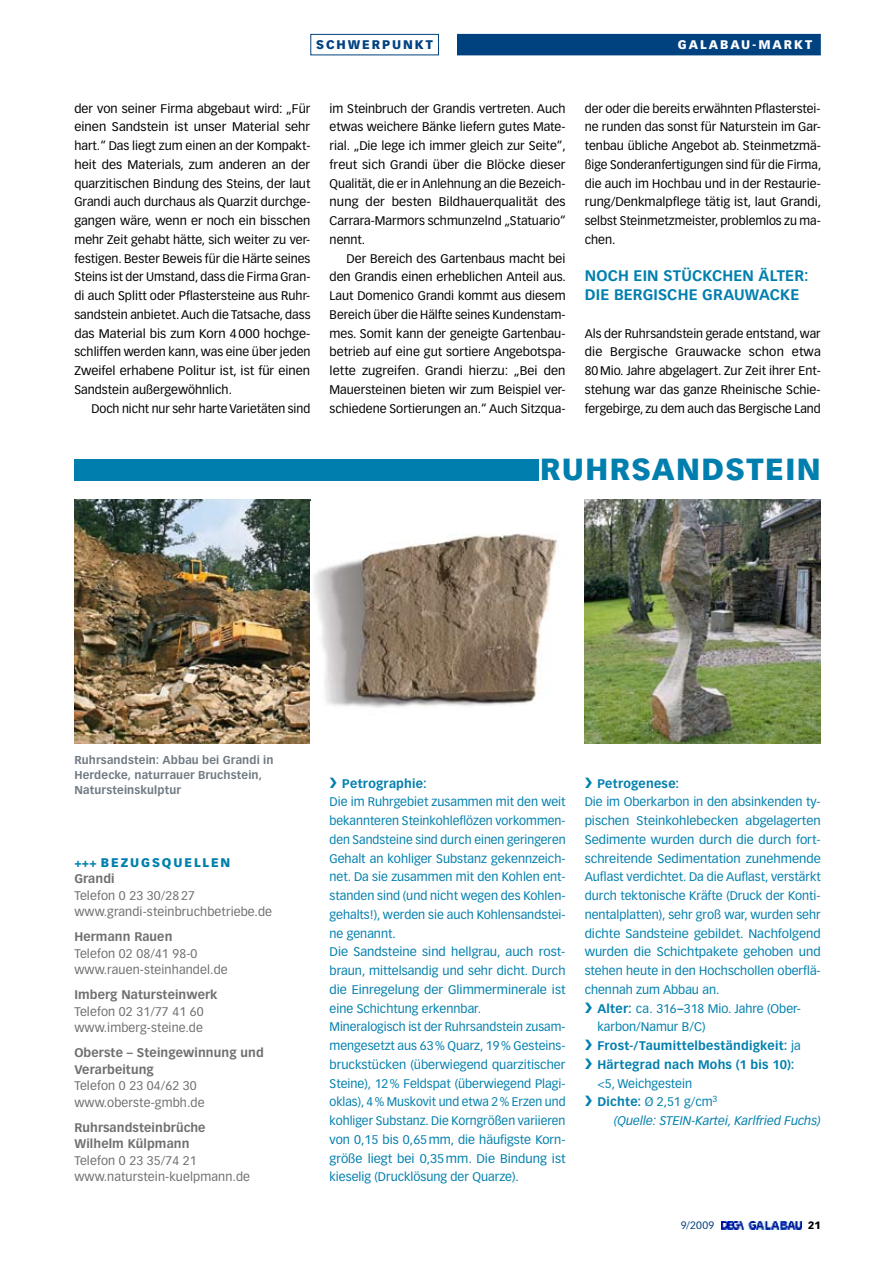
<style>
.page{position:relative;width:893px;height:1263px;background:#fff}
.page>*{position:absolute;margin:0;border:0;box-sizing:border-box;transform-origin:0 0}
.t1{font:900 30px "Vectora LT Std";letter-spacing:.05em;color:#007fae}
.t2{font:700 15px/18.8px "Vectora LT Std";letter-spacing:.01em;color:#007fae}
.t3{font:12.3px/18.8px "Vectora LT Std";color:#000;text-align:justify}
.t4{font:12.3px/18.8px "Vectora LT Std";color:#007fae}
.t5{font:12.3px/16.5px "Vectora LT Std";letter-spacing:.01em;color:#6f6f6f}
.t6{font:700 12.3px/16.5px "Vectora LT Std";letter-spacing:.01em;color:#6f6f6f}
.t7{font:700 12.3px "Vectora LT Std";letter-spacing:.025em;color:#007fae}
.t8{font:italic 12.3px "Vectora LT Std";color:#007fae}
.t9{font:900 12.3px "Vectora LT Std";letter-spacing:.155em;color:#007fae}
.t10{font:900 12.3px "Vectora LT Std";letter-spacing:.16em;color:#fff}
.t11{font:900 12.3px "Vectora LT Std";letter-spacing:.155em;color:#004180}
.t12{font:700 11.25px/15px "Vectora LT Std";letter-spacing:.015em;color:#707a83}
.t13{font:10.5px "Vectora LT Std";color:#004180}
.t14{font:900 10.5px "Vectora LT Std";color:#000}
.s1{font-weight:700}
.s2{font-weight:400}
</style>
<div class="page">
<div style="left:74px;top:459px;width:465px;height:22px;background:#007fae"></div>
<img style="left:74px;top:499px;width:236px;height:245px">
<img style="left:314px;top:533px;width:243px;height:175px">
<img style="left:585px;top:499px;width:236px;height:245px">
<img style="left:722px;top:1221px;width:79px;height:8px">
<div style="left:457px;top:34px;width:363px;height:21px;background:#004180"></div>
<div style="left:310px;top:34px;width:129px;height:21px;border:1px solid #004180"></div>
<p class="t11" style="left:316px;top:37px;width:118px">SCHWERPUNKT</p>
<p class="t10" style="left:678px;top:37px;width:136px">GALABAU-MARKT</p>
<p class="t3" style="left:74px;top:99px;width:238px">der von seiner Firma abgebaut wird: „Für einen Sandstein ist unser Material sehr hart.“ Das liegt zum einen an der Kompakt&shy;heit des Materials, zum anderen an der quarzitischen Bindung des Steins, der laut Grandi auch durchaus als Quarzit durchge&shy;gangen wäre, wenn er noch ein bisschen mehr Zeit gehabt hätte, sich weiter zu ver&shy;festigen. Bester Beweis für die Härte seines Steins ist der Umstand, dass die Firma Gran&shy;di auch Splitt oder Pflastersteine aus Ruhr&shy;sandstein anbietet. Auch die Tatsache, dass das Material bis zum Korn 4000 hochge&shy;schliffen werden kann, was eine über jeden Zweifel erhabene Politur ist, ist für einen Sandstein außergewöhnlich.</p>
<p class="t3" style="left:91px;top:399px;width:220px">Doch nicht nur sehr harte Varietäten sind</p>
<p class="t3" style="left:330px;top:99px;width:238px">im Steinbruch der Grandis vertreten. Auch etwas weichere Bänke liefern gutes Mate&shy;rial. „Die lege ich immer gleich zur Seite“, freut sich Grandi über die Blöcke dieser Qualität, die er in Anlehnung an die Bezeich&shy;nung der besten Bildhauerqualität des Carrara-Marmors schmunzelnd „Statuario“ nennt.</p>
<p class="t3" style="left:330px;top:249px;width:238px;text-indent:17px">Der Bereich des Gartenbaus macht bei den Grandis einen erheblichen Anteil aus.<br>Laut Domenico Grandi kommt aus diesem Bereich über die Hälfte seines Kundenstam&shy;mes. Somit kann der geneigte Gartenbau&shy;betrieb auf eine gut sortiere Angebotspa&shy;lette zugreifen. Grandi hierzu: „Bei den Mauersteinen bieten wir zum Beispiel ver&shy;schiedene Sortierungen an.“ Auch Sitzqua-</p>
<p class="t3" style="left:585px;top:99px;width:238px">der oder die bereits erwähnten Pflasterstei&shy;ne runden das sonst für Naturstein im Gar&shy;tenbau übliche Angebot ab. Steinmetzmä&shy;ßige Sonderanfertigungen sind für die Firma, die auch im Hochbau und in der Restaurie&shy;rung/Denkmalpflege tätig ist, laut Grandi, selbst Steinmetzmeister, problemlos zu ma&shy;chen.</p>
<p class="t2" style="left:585px;top:267px;width:225px">Noch ein StückcheN älter: die Bergische Grauwacke</p>
<p class="t3" style="left:585px;top:324px;width:238px">Als der Ruhrsandstein gerade entstand, war die Bergische Grauwacke schon etwa 80Mio. Jahre abgelagert. Zur Zeit ihrer Ent&shy;stehung war das ganze Rheinische Schie&shy;fergebirge, zu dem auch das Bergische Land</p>
<h1 class="t1" style="left:540px;top:451px;width:282px">RUHRSANDSTEIN</h1>
<p class="t12" style="left:74px;top:752px;width:201px">Ruhrsandstein: Abbau bei Grandi in<br>Herdecke, naturrauer Bruchstein,<br>Natursteinskulptur</p>
<p class="t9" style="left:74px;top:855px;width:158px">+++ BEZUGSQUELLEN</p>
<p class="t6" style="left:74px;top:871px;width:42px">Grandi</p>
<p class="t5" style="left:74px;top:887px;width:199px">Telefon 0 23 30/28 27 www.grandi-steinbruchbetriebe.de</p>
<p class="t6" style="left:74px;top:929px;width:100px">Hermann Rauen</p>
<p class="t5" style="left:74px;top:945px;width:155px">Telefon 02 08/41 98-0 www.rauen-steinhandel.de</p>
<p class="t6" style="left:74px;top:987px;width:145px">Imberg Natursteinwerk</p>
<p class="t5" style="left:74px;top:1003px;width:131px">Telefon 02 31/77 41 60 www.imberg-steine.de</p>
<p class="t6" style="left:74px;top:1045px;width:191px">Oberste – Steingewinnung und<br>Verarbeitung</p>
<p class="t5" style="left:74px;top:1078px;width:132px">Telefon 0 23 04/62 30 www.oberste-gmbh.de</p>
<p class="t6" style="left:74px;top:1119px;width:133px">Ruhrsandsteinbrüche<br>Wilhelm Külpmann</p>
<p class="t5" style="left:74px;top:1152px;width:177px">Telefon 0 23 35/74 21 www.naturstein-kuelpmann.de</p>
<p class="t7" style="left:342px;top:776px;width:86px">Petrographie:</p>
<p class="t4" style="left:330px;top:793px;width:238px">Die im Ruhrgebiet zusammen mit den weit bekannteren Steinkohleflözen vorkommen&shy;den Sandsteine sind durch einen geringeren Gehalt an kohliger Substanz gekennzeich&shy;net. Da sie zusammen mit den Kohlen ent&shy;standen sind (und nicht wegen des Kohlen&shy;gehalts!), werden sie auch Kohlensandstei&shy;ne genannt.<br>Die Sandsteine sind hellgrau, auch rost&shy;braun, mittelsandig und sehr dicht. Durch die Einregelung der Glimmerminerale ist eine Schichtung erkennbar.<br>Mineralogisch ist der Ruhrsandstein zusam&shy;mengesetzt aus 63% Quarz, 19% Gesteins&shy;bruckstücken (überwiegend quarzitischer Steine), 12% Feldspat (überwiegend Plagi&shy;oklas), 4% Muskovit und etwa 2% Erzen und kohliger Substanz. Die Korngrößen variieren von 0,15 bis 0,65mm, die häufigste Korn&shy;größe liegt bei 0,35mm. Die Bindung ist kieselig (Drucklösung der Quarze).</p>
<p class="t7" style="left:597px;top:776px;width:83px">Petrogenese:</p>
<p class="t4" style="left:585px;top:793px;width:237px">Die im Oberkarbon in den absinkenden ty-</p>
<p class="t4" style="left:585px;top:811px;width:237px">pischen Steinkohlebecken abgelagerten</p>
<p class="t4" style="left:585px;top:830px;width:237px">Sedimente wurden durch die durch fort-</p>
<p class="t4" style="left:585px;top:849px;width:237px">schreitende Sedimentation zunehmende</p>
<p class="t4" style="left:585px;top:868px;width:238px">Auflast verdichtet. Da die Auflast, verstärkt</p>
<p class="t4" style="left:585px;top:886px;width:237px">durch tektonische Kräfte (Druck der Konti-</p>
<p class="t4" style="left:585px;top:905px;width:238px">nentalplatten), sehr groß war, wurden sehr</p>
<p class="t4" style="left:585px;top:924px;width:237px">dichte Sandsteine gebildet. Nachfolgend</p>
<p class="t4" style="left:585px;top:943px;width:237px">wurden die Schichtpakete gehoben und</p>
<p class="t4" style="left:585px;top:961px;width:237px">stehen heute in den Hochschollen oberflä-</p>
<p class="t4" style="left:585px;top:980px;width:136px">chennah zum Abbau an.</p>
<p class="t4" style="left:597px;top:999px;width:205px"><span class="s1">Alter:</span> ca. 316<span class="s1">–</span>318 Mio. Jahre (Ober-</p>
<p class="t4" style="left:597px;top:1018px;width:109px">karbon/Namur B/C)</p>
<p class="t7" style="left:597px;top:1038px;width:205px">Frost-/Taumittelbeständigkeit: <span class="s2">ja</span></p>
<p class="t7" style="left:597px;top:1057px;width:199px">Härtegrad nach Mohs (1 bis 10):</p>
<p class="t4" style="left:597px;top:1074px;width:96px">&lt;5, Weichgestein</p>
<p class="t4" style="left:597px;top:1093px;width:121px"><span class="s1">Dichte:</span> Ø 2,51 g/cm<sup>3</sup></p>
<p class="t8" style="left:614px;top:1114px;width:208px">(Quelle: STEIN-Kartei, Karlfried Fuchs)</p>
<p class="t13" style="left:681px;top:1219px;width:35px">9/2009</p>
<p class="t14" style="left:808px;top:1218px;width:14px">21</p>
</div>
